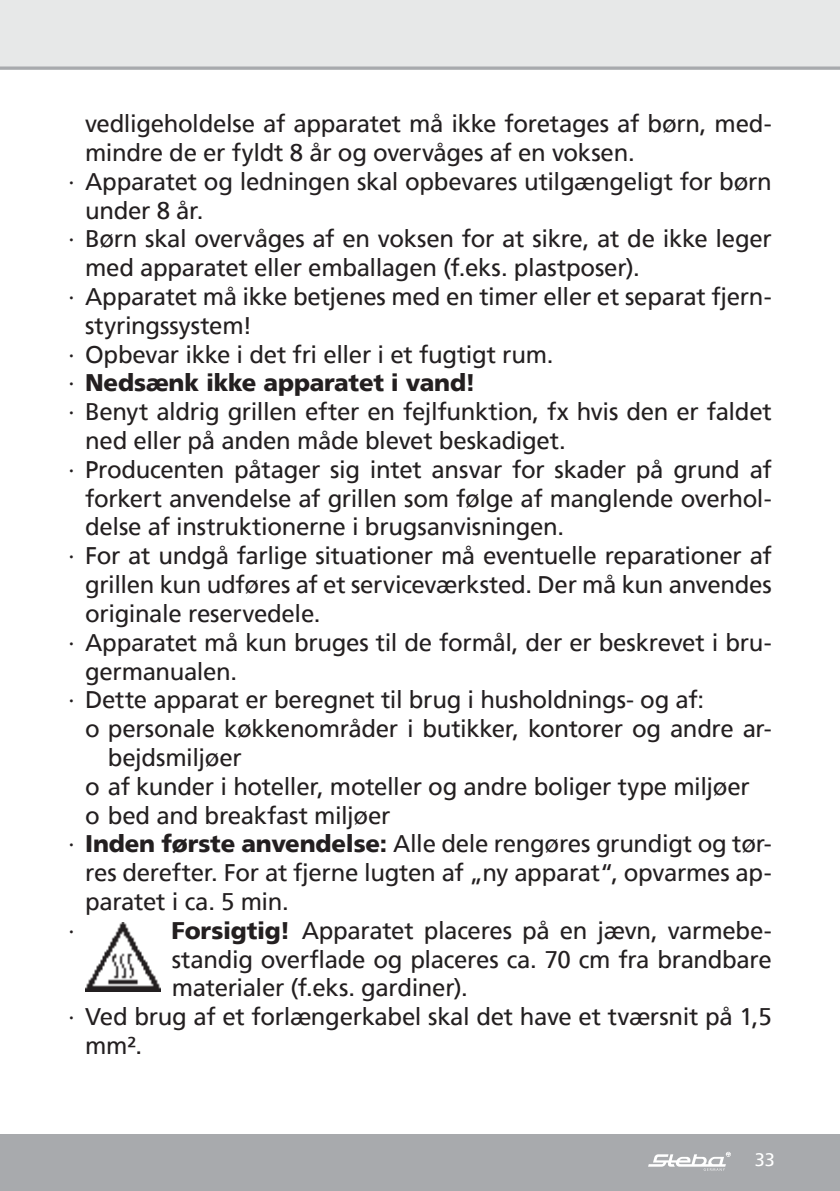
<style>
.page{position:relative;width:840px;height:1191px;background:#fff}
.page>*{position:absolute;margin:0;border:0;box-sizing:border-box;transform-origin:0 0}
.t1{font:24px "Frutiger";letter-spacing:-.015em;color:#231f20}
.t2{font:900 24px "Frutiger";letter-spacing:-.01em;color:#231f20}
.t3{font:18px "Frutiger";color:#fff}
.s1{font-weight:400}
.s2{font-weight:900}
</style>
<div class="page">
<div style="left:0;top:0;width:839px;height:68px;background:#e7e8e8"></div>
<div style="left:0;top:1134px;width:839px;height:57px;background:#a8aaad"></div>
<svg style="left:648px;top:1151px;width:82px;height:19px"></svg>
<svg style="left:0;top:66px;width:839px;height:4px;background:#b3b5b8"></svg>
<img style="left:85px;top:923px;width:75px;height:68px">
<p class="t1" style="left:85px;top:114px;width:687px">vedligeholdelse af apparatet må ikke foretages af børn, med-</p>
<p class="t1" style="left:85px;top:142px;width:550px">mindre de er fyldt 8 år og overvåges af en voksen.</p>
<p class="t1" style="left:68px;top:167px;width:704px">∙ Apparatet og ledningen skal opbevares utilgængeligt for børn</p>
<p class="t1" style="left:85px;top:200px;width:120px">under 8 år.</p>
<p class="t1" style="left:68px;top:225px;width:704px">∙ Børn skal overvåges af en voksen for at sikre, at de ikke leger</p>
<p class="t1" style="left:85px;top:258px;width:556px">med apparatet eller emballagen (f.eks. plastposer).</p>
<p class="t1" style="left:68px;top:282px;width:705px">∙ Apparatet må ikke betjenes med en timer eller et separat fjern-</p>
<p class="t1" style="left:85px;top:315px;width:168px">styringssystem!</p>
<p class="t1" style="left:68px;top:340px;width:486px">∙ Opbevar ikke i det fri eller i et fugtigt rum.</p>
<p class="t2" style="left:68px;top:372px;width:409px"><span class="s1">∙</span> Nedsænk ikke apparatet i vand!</p>
<p class="t1" style="left:68px;top:398px;width:704px">∙ Benyt aldrig grillen efter en fejlfunktion, fx hvis den er faldet</p>
<p class="t1" style="left:85px;top:430px;width:482px">ned eller på anden måde blevet beskadiget.</p>
<p class="t1" style="left:68px;top:455px;width:704px">∙ Producenten påtager sig intet ansvar for skader på grund af</p>
<p class="t1" style="left:85px;top:488px;width:687px">forkert anvendelse af grillen som følge af manglende overhol-</p>
<p class="t1" style="left:85px;top:517px;width:480px">delse af instruktionerne i brugsanvisningen.</p>
<p class="t1" style="left:68px;top:542px;width:705px">∙ For at undgå farlige situationer må eventuelle reparationer af</p>
<p class="t1" style="left:85px;top:574px;width:687px">grillen kun udføres af et serviceværksted. Der må kun anvendes</p>
<p class="t1" style="left:85px;top:603px;width:237px">originale reservedele.</p>
<p class="t1" style="left:68px;top:628px;width:705px">∙ Apparatet må kun bruges til de formål, der er beskrevet i bru-</p>
<p class="t1" style="left:85px;top:661px;width:154px">germanualen.</p>
<p class="t1" style="left:68px;top:686px;width:637px">∙ Dette apparat er beregnet til brug i husholdnings- og af:</p>
<p class="t1" style="left:85px;top:718px;width:687px">o personale køkkenområder i butikker, kontorer og andre ar-</p>
<p class="t1" style="left:108px;top:747px;width:135px">bejdsmiljøer</p>
<p class="t1" style="left:85px;top:776px;width:665px">o af kunder i hoteller, moteller og andre boliger type miljøer</p>
<p class="t1" style="left:85px;top:805px;width:307px">o bed and breakfast miljøer</p>
<p class="t1" style="left:68px;top:830px;width:705px">∙ <span class="s2">Inden første anvendelse:</span> Alle dele rengøres grundigt og tør-</p>
<p class="t1" style="left:85px;top:862px;width:687px">res derefter. For at fjerne lugten af „ny apparat“, opvarmes ap-</p>
<p class="t1" style="left:85px;top:891px;width:205px">paratet i ca. 5 min.</p>
<p class="t1" style="left:68px;top:916px;width:8px">∙</p>
<p class="t1" style="left:171px;top:920px;width:601px"><span class="s2">Forsigtig!</span> Apparatet placeres på en jævn, varmebe-</p>
<p class="t1" style="left:172px;top:949px;width:601px">standig overflade og placeres ca. 70 cm fra brandbare</p>
<p class="t1" style="left:172px;top:978px;width:297px">materialer (f.eks. gardiner).</p>
<p class="t1" style="left:68px;top:1002px;width:704px">∙ Ved brug af et forlængerkabel skal det have et tværsnit på 1,5</p>
<p class="t1" style="left:85px;top:1035px;width:59px">mm².</p>
<p class="t3" style="left:754px;top:1152px;width:22px">33</p>
</div>
